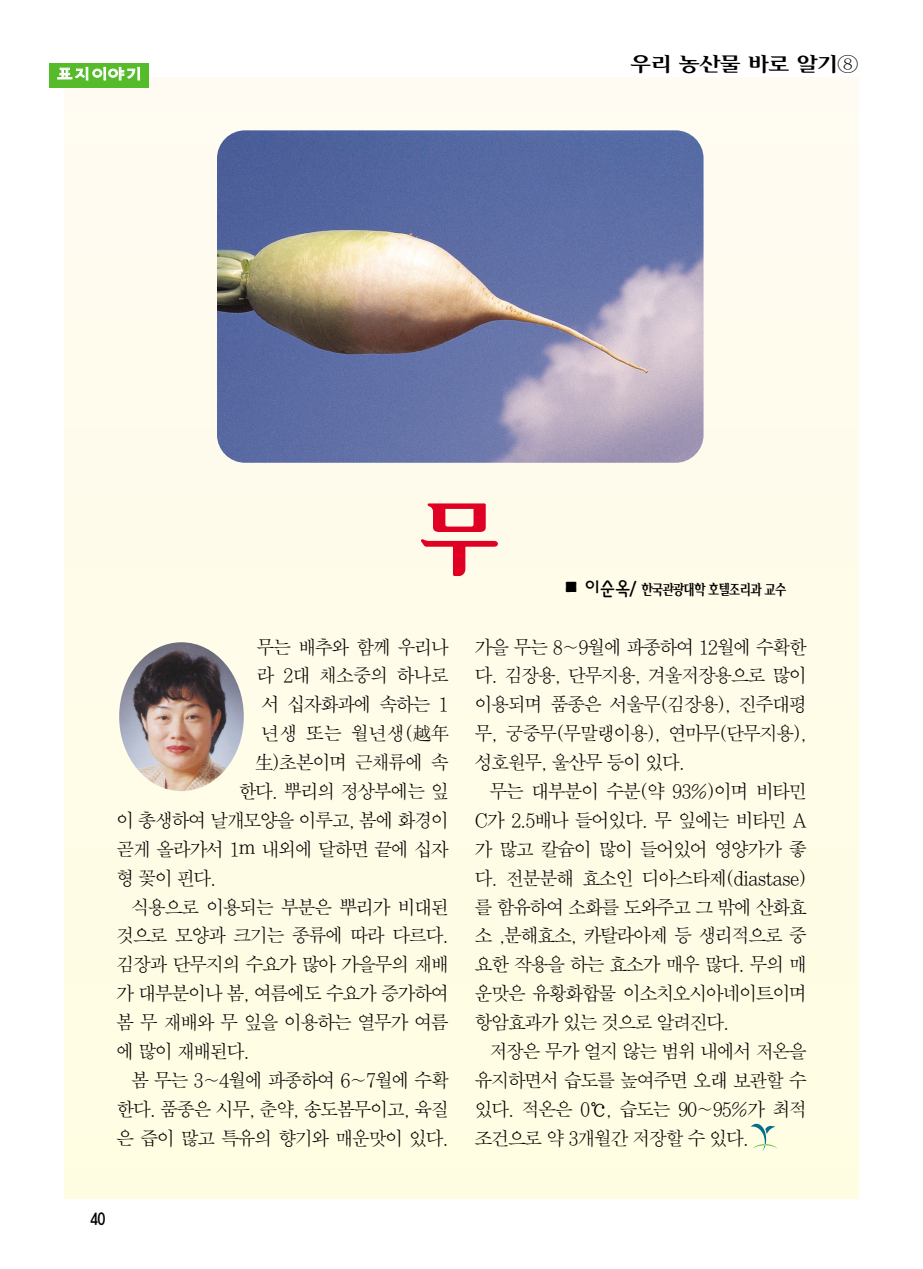
<style>
.page{position:relative;width:923px;height:1269px;background:#fff}
.page>*{position:absolute;margin:0;border:0;box-sizing:border-box;transform-origin:0 0}
.t1{font:84px "Iris M";color:#df0024}
.t2{font:20.12px "Iris L";letter-spacing:-.075em;color:#000;scale:1.1 1}
.t3{font:19.25px/28.9px "SM Amu S";letter-spacing:-.12em;color:#000;text-align:justify}
.t4{font:19.25px "Pino M";letter-spacing:-.19em;color:#fff;scale:1.1 1}
.t5{font:14.88px "Iris L";letter-spacing:-.115em;color:#000;scale:.8 1}
.t6{font:14px "Cstre L";color:#000;scale:.85 1}
.s1{font-family:"Baek M";font-size:17.5px}
</style>
<div class="page">
<div style="left:64px;top:78px;width:794px;height:30px;background:#fffbf2"></div>
<div style="left:64px;top:114px;width:794px;height:30px;background:#fffcf1"></div>
<div style="left:64px;top:149px;width:794px;height:30px;background:#fffbf1"></div>
<div style="left:64px;top:184px;width:794px;height:30px;background:#fffbf0"></div>
<div style="left:64px;top:219px;width:794px;height:30px;background:#fffbf0"></div>
<div style="left:64px;top:254px;width:794px;height:30px;background:#fffbef"></div>
<div style="left:64px;top:289px;width:794px;height:30px;background:#fffbee"></div>
<div style="left:64px;top:324px;width:794px;height:30px;background:#fffcee"></div>
<div style="left:64px;top:360px;width:794px;height:30px;background:#fffcee"></div>
<div style="left:64px;top:395px;width:794px;height:30px;background:#fffced"></div>
<div style="left:64px;top:430px;width:794px;height:30px;background:#fffbec"></div>
<div style="left:64px;top:465px;width:794px;height:30px;background:#fffbec"></div>
<div style="left:64px;top:500px;width:794px;height:30px;background:#fffbeb"></div>
<div style="left:64px;top:535px;width:794px;height:30px;background:#fffbeb"></div>
<div style="left:64px;top:570px;width:794px;height:30px;background:#fffcea"></div>
<div style="left:64px;top:606px;width:794px;height:30px;background:#fffcea"></div>
<div style="left:64px;top:641px;width:794px;height:30px;background:#fffce9"></div>
<div style="left:64px;top:676px;width:794px;height:30px;background:#fffce9"></div>
<div style="left:64px;top:711px;width:794px;height:30px;background:#fffce8"></div>
<div style="left:64px;top:746px;width:794px;height:30px;background:#fffce7"></div>
<div style="left:64px;top:781px;width:794px;height:30px;background:#fffce7"></div>
<div style="left:64px;top:816px;width:794px;height:30px;background:#fffce7"></div>
<div style="left:64px;top:852px;width:794px;height:30px;background:#fffce6"></div>
<div style="left:64px;top:887px;width:794px;height:30px;background:#fffce5"></div>
<div style="left:64px;top:922px;width:794px;height:30px;background:#fffce5"></div>
<div style="left:64px;top:957px;width:794px;height:30px;background:#fffce4"></div>
<div style="left:64px;top:992px;width:794px;height:30px;background:#fffde4"></div>
<div style="left:64px;top:1027px;width:794px;height:30px;background:#fffde3"></div>
<div style="left:64px;top:1062px;width:794px;height:31px;background:#fffde3"></div>
<div style="left:64px;top:1098px;width:794px;height:30px;background:#fffde3"></div>
<div style="left:64px;top:1133px;width:794px;height:30px;background:#fffde2"></div>
<div style="left:64px;top:1168px;width:794px;height:30px;background:#fffde1"></div>
<div style="left:50px;top:63px;width:99px;height:25px;background:#55bb2b"></div>
<img style="left:217px;top:130px;width:486px;height:333px;border-radius:28px">
<img style="left:119px;top:642px;width:125px;height:149px;border-radius:50%">
<svg style="left:750px;top:1123px;width:27px;height:28px"></svg>
<p class="t4" style="left:54px;top:66px;width:83px">표지이야기</p>
<p class="t2" style="left:629px;top:55px;width:210px">우리 농산물 바로 알기⑧</p>
<h1 class="t1" style="left:417px;top:499px;width:85px">무</h1>
<p class="t5" style="left:562px;top:583px;width:281px"><span class="s1">■ 이순옥/</span> 한국관광대학 호텔조리과 교수</p>
<p class="t3" style="left:256px;top:633px;width:194px">무는 배추와 함께 우리나</p>
<p class="t3" style="left:256px;top:662px;width:194px">라 2대 채소중의 하나로</p>
<p class="t3" style="left:261px;top:691px;width:190px">서 십자화과에 속하는 1</p>
<p class="t3" style="left:261px;top:720px;width:190px">년생 또는 월년생(越年</p>
<p class="t3" style="left:254px;top:749px;width:196px">生)초본이며 근채류에 속</p>
<p class="t3" style="left:238px;top:778px;width:213px">한다. 뿌리의 정상부에는 잎</p>
<p class="t3" style="left:116px;top:807px;width:335px">이 총생하여 날개모양을 이루고, 봄에 화경이</p>
<p class="t3" style="left:116px;top:836px;width:335px">곧게 올라가서 1ｍ 내외에 달하면 끝에 십자</p>
<p class="t3" style="left:116px;top:864px;width:103px">형 꽃이 핀다.</p>
<p class="t3" style="left:131px;top:893px;width:320px">식용으로 이용되는 부분은 뿌리가 비대된</p>
<p class="t3" style="left:116px;top:922px;width:335px">것으로 모양과 크기는 종류에 따라 다르다.</p>
<p class="t3" style="left:116px;top:951px;width:335px">김장과 단무지의 수요가 많아 가을무의 재배</p>
<p class="t3" style="left:116px;top:980px;width:335px">가 대부분이나 봄, 여름에도 수요가 증가하여</p>
<p class="t3" style="left:116px;top:1009px;width:335px">봄 무 재배와 무 잎을 이용하는 열무가 여름</p>
<p class="t3" style="left:116px;top:1038px;width:136px">에 많이 재배된다.</p>
<p class="t3" style="left:131px;top:1067px;width:320px">봄 무는 3~4월에 파종하여 6~7월에 수확</p>
<p class="t3" style="left:116px;top:1095px;width:335px">한다. 품종은 시무, 춘약, 송도봄무이고, 육질</p>
<p class="t3" style="left:116px;top:1124px;width:335px">은 즙이 많고 특유의 향기와 매운맛이 있다.</p>
<p class="t3" style="left:474px;top:633px;width:335px">가을 무는 8~9월에 파종하여 12월에 수확한 다. 김장용, 단무지용, 겨울저장용으로 많이 이용되며 품종은 서울무(김장용), 진주대평 무, 궁중무(무말랭이용), 연마무(단무지용), 성호원무, 울산무 등이 있다.</p>
<p class="t3" style="left:474px;top:778px;width:335px;text-indent:15px">무는 대부분이 수분(약 93%)이며 비타민 C가 2.5배나 들어있다. 무 잎에는 비타민 A 가 많고 칼슘이 많이 들어있어 영양가가 좋 다. 전분분해 효소인 디아스타제(diastase) 를 함유하여 소화를 도와주고 그 밖에 산화효 소 ,분해효소, 카탈라아제 등 생리적으로 중 요한 작용을 하는 효소가 매우 많다. 무의 매 운맛은 유황화합물 이소치오시아네이트이며 항암효과가 있는 것으로 알려진다.</p>
<p class="t3" style="left:474px;top:1038px;width:335px;text-indent:15px">저장은 무가 얼지 않는 범위 내에서 저온을 유지하면서 습도를 높여주면 오래 보관할 수 있다. 적온은 0℃, 습도는 90~95%가 최적 조건으로 약 3개월간 저장할 수 있다.</p>
<p class="t6" style="left:89px;top:1212px;width:21px">40</p>
</div>
